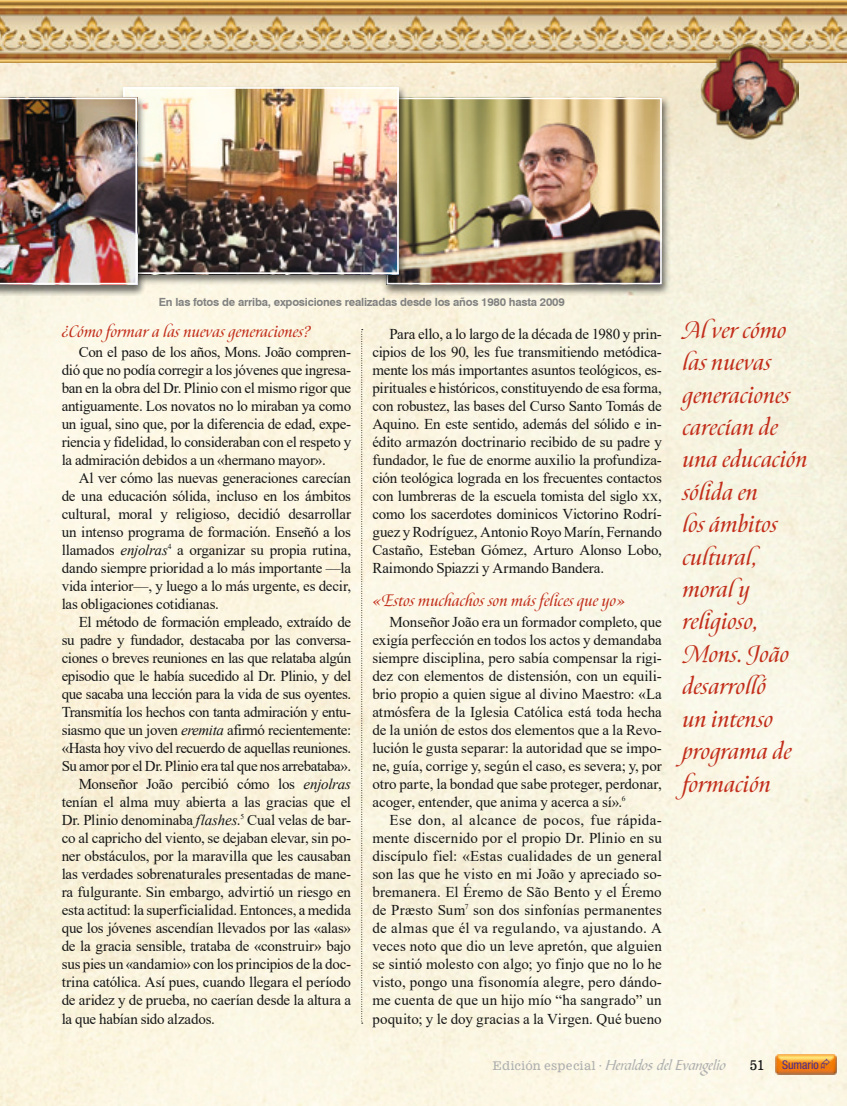
<style>
.page{position:relative;width:847px;height:1106px;background:#fff}
.page>*{position:absolute;margin:0;border:0;box-sizing:border-box;transform-origin:0 0}
.t1{font:italic 600 27px/32.4px "Canto";letter-spacing:.01em;color:#c22f1c}
.t2{font:italic 600 18.75px "Canto";letter-spacing:.01em;color:#c22f1c}
.t3{font:15px/18px "Times New Roman";letter-spacing:-.02em;color:#151616;text-align:justify}
.t4{font:15px "Bible Script Std";letter-spacing:.01em;color:#afb0b0}
.t5{font:13.5px "News 701 BT Roman A";color:#151616}
.t6{font:condensed 12px "Helvetica Neue";color:#4c2c8c}
.t7{font:700 11.25px "Swiss 721 BT";letter-spacing:-.02em;color:#818281}
.s1{font-style:italic}
.s2{font-family:"News 701 BT Roman A";font-size:12px}
</style>
<div class="page">
<img style="left:0;top:63px;width:846px;height:1043px">
<img style="left:0;top:0;width:846px;height:63px">
<img style="left:698px;top:43px;width:100px;height:97px">
<div style="left:381px;top:95px;width:289px;height:201px;background:#151616;opacity:.65"></div>
<img style="left:408px;top:100px;width:250px;height:181px">
<div style="left:386px;top:97px;width:275px;height:187px;border:2px solid #fff"></div>
<div style="left:118px;top:84px;width:290px;height:201px;background:#151616;opacity:.65"></div>
<img style="left:126px;top:90px;width:269px;height:181px">
<div style="left:123px;top:87px;width:275px;height:187px;border:2px solid #fff"></div>
<div style="left:0;top:95px;width:146px;height:201px;background:#151616;opacity:.65"></div>
<img style="left:0;top:97px;width:137px;height:187px">
<svg style="left:361px;top:329px;width:1px;height:694px"></svg>
<img style="left:774px;top:1054px;width:62px;height:20px">
<svg style="left:820px;top:1058px;width:9px;height:11px"></svg>
<p class="t7" style="left:159px;top:295px;width:407px">En las fotos de arriba, exposiciones realizadas desde los años 1980 hasta 2009</p>
<p class="t2" style="left:62px;top:319px;width:250px">¿Cómo formar a las nuevas generaciones?</p>
<p class="t3" style="left:62px;top:343px;width:291px;text-indent:17px">Con el paso de los años, Mons. João compren&shy;dió que no podía corregir a los jóvenes que ingresa&shy;ban en la obra del Dr. Plinio con el mismo rigor que antiguamente. Los novatos no lo miraban ya como un igual, sino que, por la diferencia de edad, expe&shy;riencia y fidelidad, lo consideraban con el respeto y la admiración debidos a un «hermano mayor».</p>
<p class="t3" style="left:62px;top:469px;width:291px;text-indent:17px">Al ver cómo las nuevas generaciones carecían de una educación sólida, incluso en los ámbitos cultural, moral y religioso, decidió desarrollar un intenso programa de formación. Enseñó a los llamados <span class="s1">enjolras</span><sup>4</sup> a organizar su propia rutina, dando siempre prioridad a lo más importante —la vida interior—, y luego a lo más urgente, es decir, las obligaciones cotidianas.</p>
<p class="t3" style="left:79px;top:613px;width:274px">El método de formación empleado, extraído de</p>
<p class="t3" style="left:62px;top:631px;width:291px">su padre y fundador, destacaba por las conversa-</p>
<p class="t3" style="left:62px;top:649px;width:291px">ciones o breves reuniones en las que relataba algún</p>
<p class="t3" style="left:62px;top:667px;width:291px">episodio que le había sucedido al Dr. Plinio, y del</p>
<p class="t3" style="left:62px;top:685px;width:291px">que sacaba una lección para la vida de sus oyentes.</p>
<p class="t3" style="left:62px;top:703px;width:291px">Transmitía los hechos con tanta admiración y entu-</p>
<p class="t3" style="left:62px;top:721px;width:291px">siasmo que un joven <span class="s1">eremita</span> afirmó recientemente:</p>
<p class="t3" style="left:62px;top:739px;width:291px">«Hasta hoy vivo del recuerdo de aquellas reuniones.</p>
<p class="t3" style="left:62px;top:757px;width:291px">Su amor por el Dr. Plinio era tal que nos arrebataba».</p>
<p class="t3" style="left:79px;top:775px;width:274px">Monseñor João percibió cómo los <span class="s1">enjolras</span></p>
<p class="t3" style="left:62px;top:793px;width:291px">tenían el alma muy abierta a las gracias que el</p>
<p class="t3" style="left:62px;top:811px;width:291px">Dr. Plinio denominaba <span class="s1">flashes</span>.<sup>5</sup> Cual velas de bar-</p>
<p class="t3" style="left:62px;top:829px;width:291px">co al capricho del viento, se dejaban elevar, sin po-</p>
<p class="t3" style="left:62px;top:847px;width:291px">ner obstáculos, por la maravilla que les causaban</p>
<p class="t3" style="left:62px;top:865px;width:291px">las verdades sobrenaturales presentadas de mane-</p>
<p class="t3" style="left:62px;top:883px;width:291px">ra fulgurante. Sin embargo, advirtió un riesgo en</p>
<p class="t3" style="left:62px;top:901px;width:291px">esta actitud: la superficialidad. Entonces, a medida</p>
<p class="t3" style="left:62px;top:919px;width:291px">que los jóvenes ascendían llevados por las «alas»</p>
<p class="t3" style="left:62px;top:937px;width:291px">de la gracia sensible, trataba de «construir» bajo</p>
<p class="t3" style="left:62px;top:955px;width:291px">sus pies un «andamio» con los principios de la doc-</p>
<p class="t3" style="left:62px;top:973px;width:291px">trina católica. Así pues, cuando llegara el período</p>
<p class="t3" style="left:62px;top:991px;width:291px">de aridez y de prueba, no caerían desde la altura a</p>
<p class="t3" style="left:62px;top:1009px;width:155px">la que habían sido alzados.</p>
<p class="t3" style="left:372px;top:325px;width:291px;text-indent:17px">Para ello, a lo largo de la década de 1980 y prin&shy;cipios de los 90, les fue transmitiendo metódica&shy;mente los más importantes asuntos teológicos, es&shy;pirituales e históricos, constituyendo de esa forma, con robustez, las bases del Curso Santo Tomás de Aquino. En este sentido, además del sólido e in&shy;édito armazón doctrinario recibido de su padre y fundador, le fue de enorme auxilio la profundiza&shy;ción teológica lograda en los frecuentes contactos con lumbreras de la escuela tomista del siglo xx, como los sacerdotes dominicos Victorino Rodrí&shy;guez y Rodríguez, Antonio Royo Marín, Fernando Castaño, Esteban Gómez, Arturo Alonso Lobo, Raimondo Spiazzi y Armando Bandera.</p>
<p class="t2" style="left:372px;top:589px;width:255px">«Estos muchachos son más felices que yo»</p>
<p class="t3" style="left:372px;top:613px;width:291px;text-indent:17px">Monseñor João era un formador completo, que exigía perfección en todos los actos y demandaba siempre disciplina, pero sabía compensar la rigi&shy;dez con elementos de distensión, con un equili&shy;brio propio a quien sigue al divino Maestro: «La atmósfera de la Iglesia Católica está toda hecha de la unión de estos dos elementos que a la Revo&shy;lución le gusta separar: la autoridad que se impo&shy;ne, guía, corrige y, según el caso, es severa; y, por otro parte, la bondad que sabe proteger, perdonar, acoger, entender, que anima y acerca a sí».<sup>6</sup></p>
<p class="t3" style="left:372px;top:811px;width:291px;text-indent:17px">Ese don, al alcance de pocos, fue rápida&shy;mente discernido por el propio Dr. Plinio en su discípulo fiel: «Estas cualidades de un general son las que he visto en mi João y apreciado so&shy;bremanera. El Éremo de São Bento y el Éremo de Præsto Sum<sup>7</sup> son dos sinfonías permanentes de almas que él va regulando, va ajustando. A veces noto que dio un leve apretón, que alguien se sintió molesto con algo; yo finjo que no lo he visto, pongo una fisonomía alegre, pero dándo&shy;me cuenta de que un hijo mío “ha sangrado” un poquito; y le doy gracias a la Virgen. Qué bueno</p>
<h1 class="t1" style="left:682px;top:312px;width:126px">Al ver cómo las nuevas generaciones carecían de una educación sólida en<br>los ámbitos cultural, moral y religioso,<br>Mons. João desarrolló<br>un intenso programa de formación</h1>
<p class="t4" style="left:492px;top:1056px;width:234px"><span class="s2">Edición especial ·</span> Heraldos del Evangelio</p>
<p class="t5" style="left:749px;top:1057px;width:17px">51</p>
<p class="t6" style="left:781px;top:1057px;width:38px">Sumario</p>
</div>
